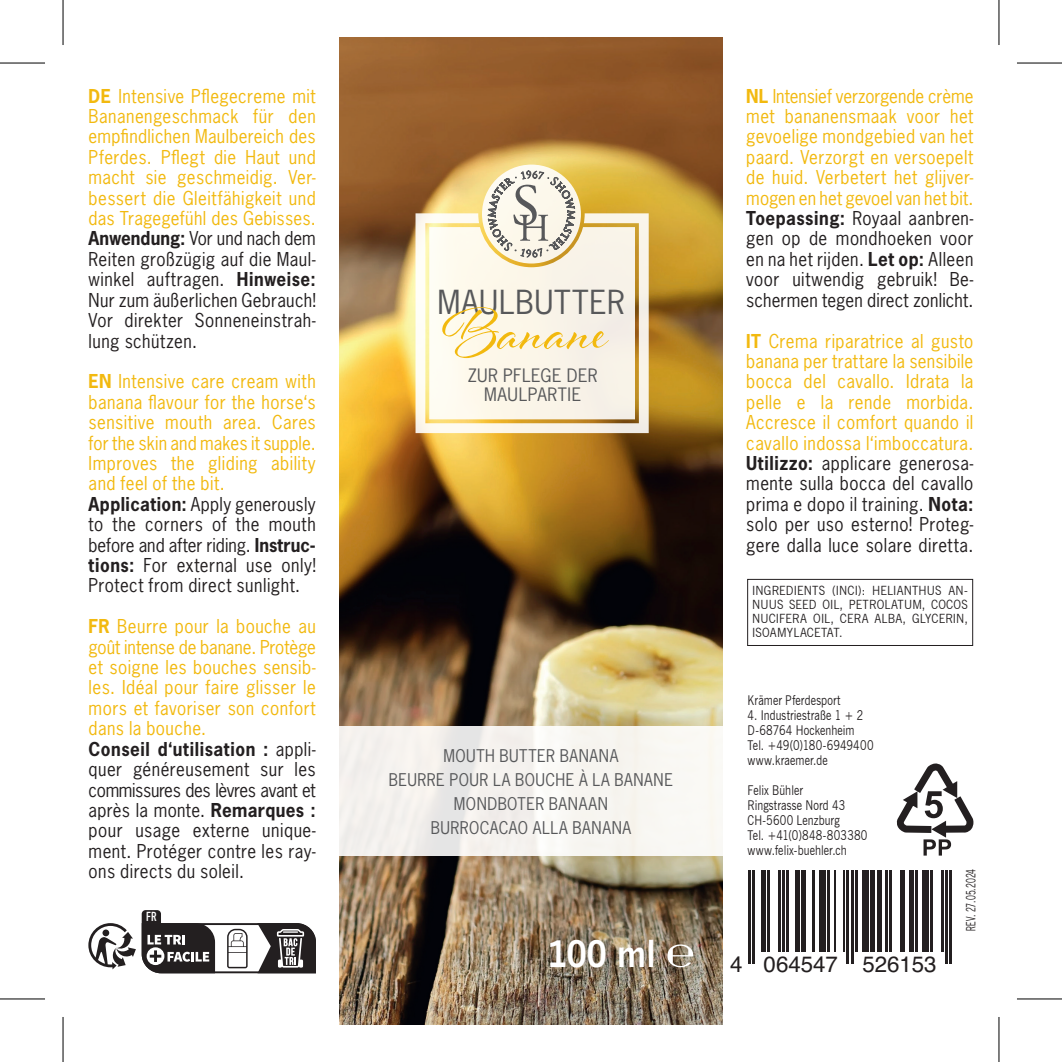
<style>
.page{position:relative;width:1062px;height:1062px;background:#fff}
.page>*{position:absolute;margin:0;border:0;box-sizing:border-box;transform-origin:0 0}
.t1{font:62.1px "Al Fresco Basic";letter-spacing:.005em;color:#f2b90f}
.t2{font:700 35.7px "News Gothic";color:#fff;scale:.9 1}
.t3{font:31.2px "News Gothic Std";letter-spacing:.02em;color:#57585a}
.t4{font:22.2px "Helvetica";color:#231f20}
.t5{font:18px/20.4px "News Gothic Std";letter-spacing:.025em;color:#f2b90f;text-align:justify;scale:.95 1}
.t6{font:17.4px/18.9px "News Gothic Std";letter-spacing:.025em;color:#57585a;text-align:center}
.t7{font:16.5px/24px "News Gothic Std";letter-spacing:.03em;color:#57585a;text-align:center;scale:.95 1}
.t8{font:13.5px/15px "News Gothic BT";letter-spacing:.01em;color:#231f20;scale:.81 1}
.t9{font:12.9px "DIN Engschrift LT Pro";color:#fff}
.t10{font:12.6px/14.1px "News Gothic BT";letter-spacing:.015em;color:#231f20;text-align:justify;scale:.9 1}
.t11{font:12px "News Gothic Std";color:#231f20;scale:.7 1}
.s1{font-weight:700}
.s2{font-weight:700;color:#231f20}
.s3{color:#231f20}
</style>
<div class="page">
<img style="left:339px;top:37px;width:383px;height:987px">
<svg style="left:415px;top:213px;width:233px;height:220px;fill:#fbf5e8"></svg>
<svg style="left:488px;top:163px;width:87px;height:94px;background:#dad4c0"></svg>
<div style="left:339px;top:725px;width:392px;height:130px;background:linear-gradient(to right,#f0edea,#faf9f5)"></div>
<svg style="left:896px;top:763px;width:77px;height:92px"></svg>
<svg style="left:88px;top:910px;width:228px;height:64px"></svg>
<hr style="left:748px;top:870px;width:2px;height:93px;background:#231f20">
<hr style="left:752px;top:870px;width:2px;height:93px;background:#231f20">
<hr style="left:761px;top:870px;width:4px;height:81px;background:#231f20">
<hr style="left:767px;top:870px;width:2px;height:81px;background:#231f20">
<hr style="left:778px;top:870px;width:2px;height:81px;background:#231f20">
<hr style="left:782px;top:870px;width:2px;height:81px;background:#231f20">
<hr style="left:786px;top:870px;width:3px;height:81px;background:#231f20">
<hr style="left:795px;top:870px;width:4px;height:81px;background:#231f20">
<div style="left:801px;top:870px;width:5px;height:81px;background:#231f20"></div>
<hr style="left:812px;top:870px;width:2px;height:81px;background:#231f20">
<div style="left:819px;top:870px;width:6px;height:81px;background:#231f20"></div>
<hr style="left:827px;top:870px;width:2px;height:81px;background:#231f20">
<hr style="left:834px;top:870px;width:2px;height:81px;background:#231f20">
<hr style="left:842px;top:870px;width:2px;height:81px;background:#231f20">
<hr style="left:846px;top:870px;width:3px;height:93px;background:#231f20">
<hr style="left:851px;top:870px;width:2px;height:93px;background:#231f20">
<hr style="left:855px;top:870px;width:2px;height:81px;background:#231f20">
<div style="left:861px;top:870px;width:7px;height:81px;background:#231f20"></div>
<hr style="left:870px;top:870px;width:4px;height:81px;background:#231f20">
<div style="left:876px;top:870px;width:5px;height:81px;background:#231f20"></div>
<hr style="left:885px;top:870px;width:2px;height:81px;background:#231f20">
<hr style="left:889px;top:870px;width:2px;height:81px;background:#231f20">
<div style="left:900px;top:870px;width:5px;height:81px;background:#231f20"></div>
<hr style="left:909px;top:870px;width:4px;height:81px;background:#231f20">
<hr style="left:915px;top:870px;width:2px;height:81px;background:#231f20">
<div style="left:922px;top:870px;width:6px;height:81px;background:#231f20"></div>
<hr style="left:930px;top:870px;width:2px;height:81px;background:#231f20">
<hr style="left:941px;top:870px;width:2px;height:81px;background:#231f20">
<hr style="left:945px;top:870px;width:2px;height:93px;background:#231f20">
<hr style="left:949px;top:870px;width:3px;height:93px;background:#231f20">
<div style="left:747px;top:579px;width:226px;height:67px;border:1px solid #231f20"></div>
<svg style="left:667px;top:944px;width:26px;height:23px"></svg>
<hr style="left:0;top:62px;width:45px;height:2px;background:#000">
<hr style="left:1016px;top:62px;width:45px;height:2px;background:#000">
<hr style="left:0;top:998px;width:45px;height:1px;background:#000">
<hr style="left:1016px;top:998px;width:45px;height:1px;background:#000">
<hr style="left:62px;top:0;width:2px;height:45px;background:#000">
<hr style="left:62px;top:1016px;width:2px;height:45px;background:#000">
<hr style="left:998px;top:0;width:1px;height:45px;background:#000">
<hr style="left:998px;top:1016px;width:1px;height:45px;background:#000">
<p class="t5" style="left:89px;top:85px;width:241px"><span class="s1">DE</span> Intensive Pflegecreme mit Bananengeschmack für den empfindlichen Maulbereich des Pferdes. Pflegt die Haut und macht sie geschmeidig. Ver&shy;bessert die Gleitfähigkeit und das Tragegefühl des Gebisses.<br><span class="s2">Anwendung:</span> <span class="s3">Vor und nach dem Reiten großzügig auf die Maul&shy;winkel auftragen.</span> <span class="s2">Hinweise:<br></span><span class="s3">Nur zum äußerlichen Gebrauch!<br>Vor direkter Sonneneinstrah&shy;lung schützen.</span></p>
<p class="t5" style="left:89px;top:371px;width:241px;text-align:left"><span class="s1">EN</span> Intensive care cream with banana flavour for the horse‘s sensitive mouth area. Cares for the skin and makes it supple.<br>Improves the gliding ability and feel of the bit.<br><span class="s2">Application:</span> <span class="s3">Apply generously to the corners of the mouth before and after riding.</span> <span class="s2">Instruc&shy;tions:</span> <span class="s3">For external use only!<br>Protect from direct sunlight.</span></p>
<p class="t5" style="left:89px;top:616px;width:241px;text-align:left"><span class="s1">FR</span> Beurre pour la bouche au goût intense de banane. Protège et soigne les bouches sensib&shy;les. Idéal pour faire glisser le mors et favoriser son confort dans la bouche.<br><span class="s2">Conseil d‘utilisation :</span> <span class="s3">appli&shy;quer généreusement sur les commissures des lèvres avant et après la monte.</span> <span class="s2">Remarques : </span><span class="s3">pour usage externe unique&shy;ment. Protéger contre les ray&shy;ons directs du soleil.</span></p>
<p class="t9" style="left:146px;top:909px;width:12px">FR</p>
<h3 class="t3" style="left:437px;top:282px;width:189px">MAULBUTTER</h3>
<h1 class="t1" style="left:442px;top:295px;width:167px">Banane</h1>
<p class="t6" style="left:467px;top:365px;width:132px">ZUR PFLEGE DER<br>MAULPARTIE</p>
<p class="t7" style="left:389px;top:743px;width:301px">MOUTH BUTTER BANANA<br>BEURRE POUR LA BOUCHE À LA BANANE<br>MONDBOTER BANAAN<br>BURROCACAO ALLA BANANA</p>
<h2 class="t2" style="left:547px;top:932px;width:122px">100 ml</h2>
<p class="t5" style="left:746px;top:85px;width:241px"><span class="s1">NL</span> Intensief verzorgende crème met bananensmaak voor het gevoelige mondgebied van het paard. Verzorgt en versoepelt de huid. Verbetert het glijver&shy;mogen en het gevoel van het bit.<br><span class="s2">Toepassing:</span> <span class="s3">Royaal aanbren&shy;gen op de mondhoeken voor en na het rijden.</span> <span class="s2">Let op:</span> <span class="s3">Alleen voor uitwendig gebruik! Be&shy;schermen tegen direct zonlicht.</span></p>
<p class="t5" style="left:746px;top:330px;width:241px"><span class="s1">IT</span> Crema riparatrice al gusto banana per trattare la sensibile bocca del cavallo. Idrata la pelle e la rende morbida.<br>Accresce il comfort quando il cavallo indossa l‘imboccatura.<br><span class="s2">Utilizzo:</span> <span class="s3">applicare generosa&shy;mente sulla bocca del cavallo prima e dopo il training.</span> <span class="s2">Nota: </span><span class="s3">solo per uso esterno! Proteg&shy;gere dalla luce solare diretta.</span></p>
<p class="t10" style="left:752px;top:583px;width:241px">INGREDIENTS (INCI): HELIANTHUS AN-NUUS SEED OIL, PETROLATUM, COCOS NUCIFERA OIL, CERA ALBA, GLYCERIN, ISOAMYLACETAT.</p>
<p class="t8" style="left:747px;top:692px;width:116px">Krämer Pferdesport</p>
<p class="t8" style="left:747px;top:707px;width:157px">4. Industriestraße 1 + 2<br>D-68764 Hockenheim<br>Tel. +49(0)180-6949400 www.kraemer.de</p>
<p class="t8" style="left:747px;top:782px;width:150px">Felix Bühler<br>Ringstrasse Nord 43<br>CH-5600 Lenzburg<br>Tel. +41(0)848-803380 www.felix-buehler.ch</p>
<p class="t4" style="left:730px;top:947px;width:208px">4 064547 526153</p>
<p class="t11" style="left:963px;top:930px;width:90px;rotate:-90deg">REV. 27.05.2024</p>
</div>
